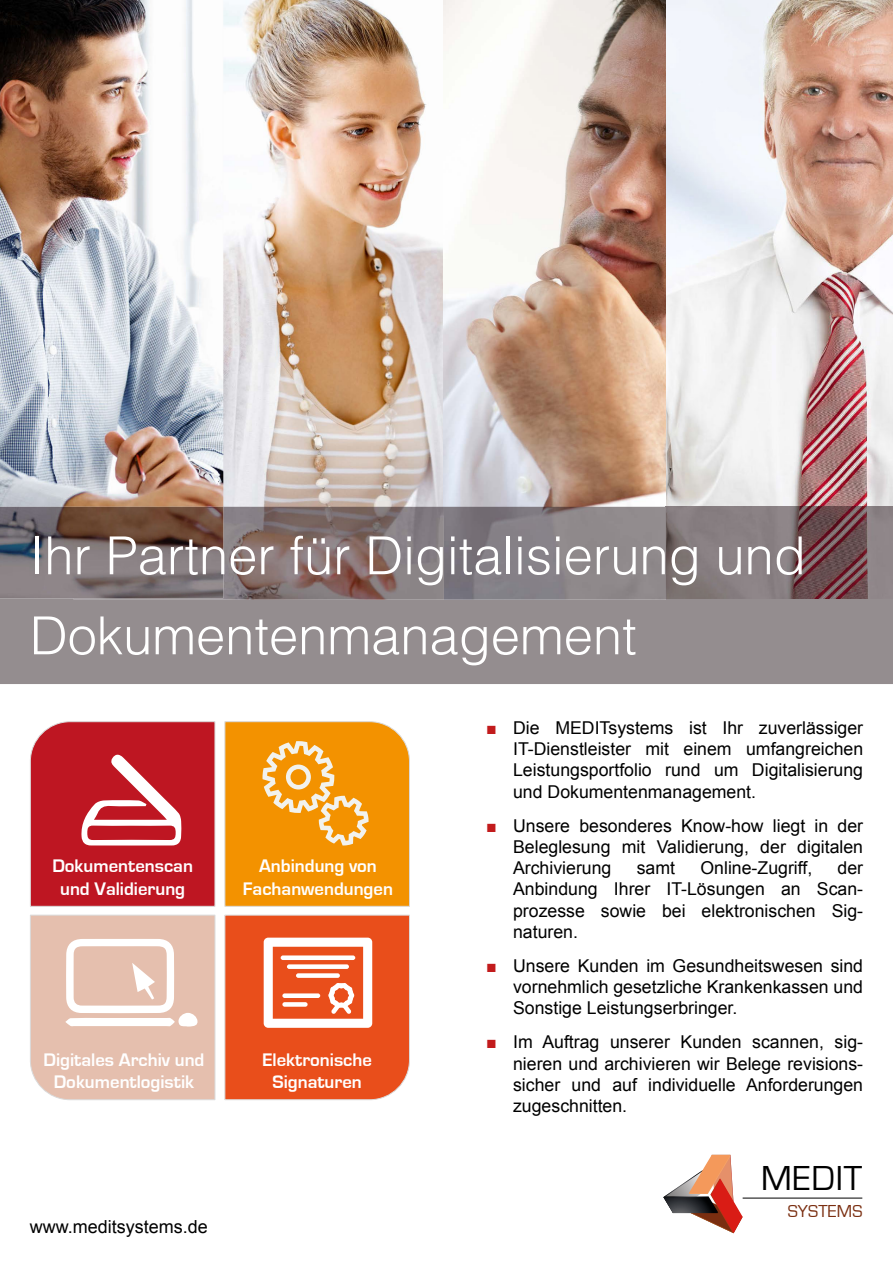
<style>
.page{position:relative;width:893px;height:1263px;background:#fff}
.page>*{position:absolute;margin:0;border:0;box-sizing:border-box;transform-origin:0 0}
.t1{font:300 52.5px/79.9px "Helvetica";color:#fff}
.t2{font:35.7px "Eurostile";letter-spacing:.025em;color:#000}
.t3{font:700 18.75px/22.5px "Eurostile";color:#fff;text-align:center}
.t4{font:18px "Arial";color:#000}
.t5{font:17.85px "Eurostile";letter-spacing:.01em;color:#7a2e10}
.t6{font:17.7px/21.3px "Arial";color:#000;text-align:justify}
.s1{color:#c21b1c}
</style>
<div class="page">
<img style="left:666px;top:0;width:227px;height:507px">
<img style="left:223px;top:0;width:443px;height:507px">
<img style="left:0;top:0;width:223px;height:507px">
<svg style="left:663px;top:1155px;width:80px;height:78px"></svg>
<hr style="left:743px;top:1198px;width:119px;height:1px;background:#000">
<svg style="left:224px;top:721px;width:186px;height:186px;background:#f29c19"></svg>
<svg style="left:224px;top:914px;width:186px;height:186px;background:#ec6b41"></svg>
<svg style="left:30px;top:721px;width:186px;height:186px;background:#c4303b"></svg>
<svg style="left:30px;top:914px;width:186px;height:186px;background:#e7c7b8"></svg>
<div style="left:0;top:598px;width:893px;height:86px;background:#948d8f"></div>
<img style="left:666px;top:507px;width:227px;height:91px">
<img style="left:74px;top:507px;width:370px;height:93px">
<img style="left:0;top:507px;width:223px;height:91px">
<img style="left:444px;top:507px;width:222px;height:93px">
<h1 class="t1" style="left:30px;top:512px;width:778px">Ihr Partner für Digitalisierung und<br>Dokumentenmanagement</h1>
<p class="t3" style="left:52px;top:855px;width:142px">Dokumentenscan und Validierung</p>
<p class="t3" style="left:243px;top:855px;width:151px">Anbindung von<br>Fachanwendungen</p>
<p class="t3" style="left:43px;top:1048px;width:162px">Digitales Archiv und<br>Dokumentlogistik</p>
<p class="t4" style="left:30px;top:1215px;width:180px">www.meditsystems.de</p>
<p class="t3" style="left:262px;top:1048px;width:111px">Elektronische<br>Signaturen</p>
<p class="t6" style="left:513px;top:717px;width:352px;text-indent:-27px"><span class="s1">■</span> Die MEDITsystems ist Ihr zuverlässiger IT-Dienstleister mit einem umfangreichen Leistungsportfolio rund um Digitalisierung und Dokumentenmanagement.</p>
<p class="t6" style="left:513px;top:815px;width:352px;text-indent:-27px"><span class="s1">■</span> Unsere besonderes Know-how liegt in der Beleglesung mit Validierung, der digitalen Archivierung</p>
<p class="t6" style="left:637px;top:857px;width:40px">samt</p>
<p class="t6" style="left:700px;top:857px;width:113px">Online-Zugriff,</p>
<p class="t6" style="left:513px;top:857px;width:352px;text-indent:324px">der Anbindung Ihrer IT-Lösungen an Scan&shy;prozesse sowie bei elektronischen Sig&shy;naturen.</p>
<p class="t6" style="left:513px;top:955px;width:352px;text-indent:-27px"><span class="s1">■</span> Unsere Kunden im Gesundheitswesen sind vornehmlich gesetzliche Krankenkassen und Sonstige Leistungserbringer.</p>
<p class="t6" style="left:513px;top:1032px;width:352px;text-indent:-27px"><span class="s1">■</span> Im Auftrag unserer Kunden scannen, sig&shy;nieren und archivieren wir Belege revisions&shy;sicher und auf individuelle Anforderungen zugeschnitten.</p>
<h2 class="t2" style="left:761px;top:1159px;width:103px">MEDIT</h2>
<p class="t5" style="left:788px;top:1202px;width:76px">SYSTEMS</p>
</div>
